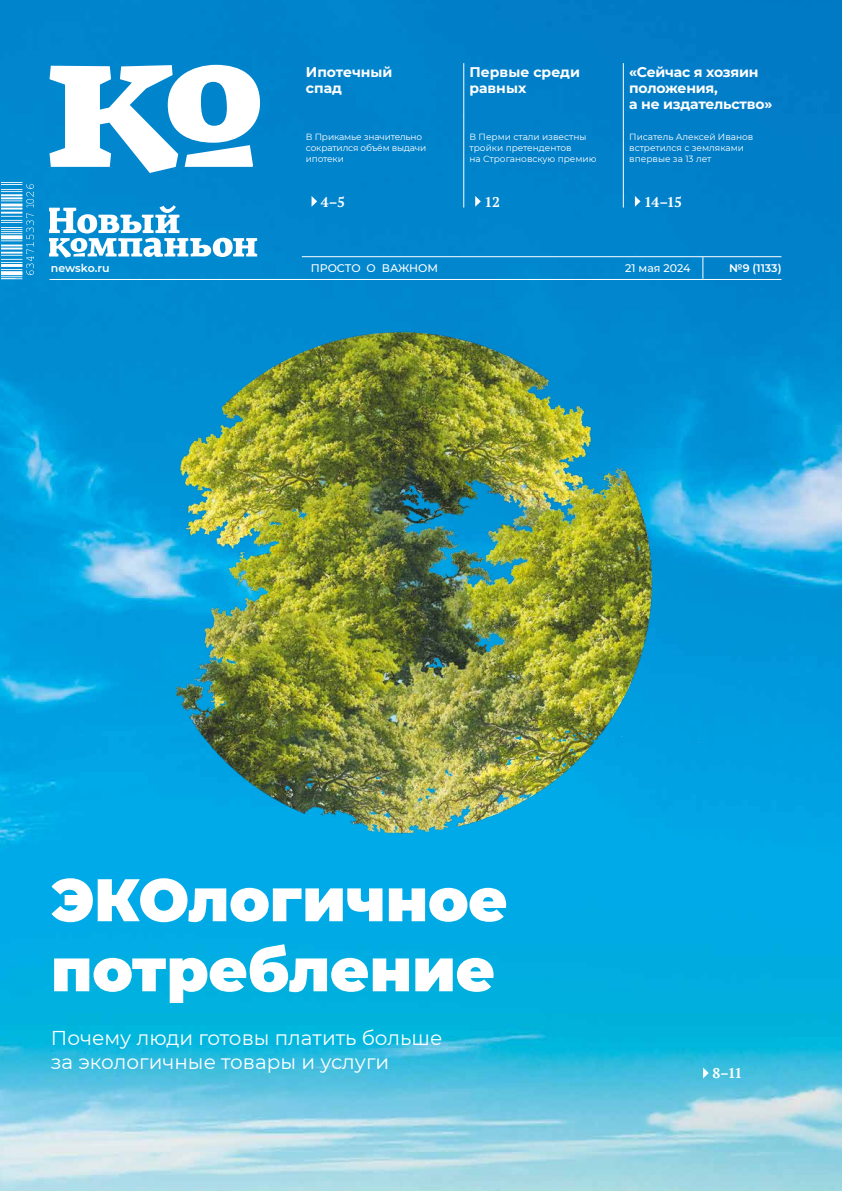
<style>
.page{position:relative;width:842px;height:1191px;background:#fff}
.page>*{position:absolute;margin:0;border:0;box-sizing:border-box;transform-origin:0 0}
.t1{font:900 60px/70px "Montserrat";color:#fff}
.t2{font:20px/24px "Montserrat";color:#fff}
.t3{font:700 14px/16px "Montserrat";letter-spacing:-.015em;color:#fff}
.t4{font:700 14px "PT Serif";letter-spacing:-.045em;color:#fff}
.t5{font:500 11px "Montserrat";color:#fff}
.t6{font:600 11px "Montserrat";color:#fff}
.t7{font:9px/10.8px "Montserrat";color:#fff}
</style>
<div class="page">
<img style="left:0;top:0;width:842px;height:1191px">
<svg style="left:703px;top:1067px;width:6px;height:11px"></svg>
<img style="left:130px;top:316px;width:570px;height:559px">
<svg style="left:1px;top:182px;width:33px;height:97px;background:#54b0de"></svg>
<hr style="left:50px;top:279px;width:731px;height:1px;background:#fff">
<svg style="left:50px;top:65px;width:210px;height:108px"></svg>
<svg style="left:50px;top:205px;width:207px;height:53px"></svg>
<svg style="left:703px;top:257px;width:1px;height:22px"></svg>
<hr style="left:302px;top:256px;width:479px;height:1px;background:#fff">
<hr style="left:463px;top:63px;width:1px;height:144px;background:#fff">
<svg style="left:475px;top:196px;width:6px;height:11px"></svg>
<hr style="left:623px;top:63px;width:1px;height:144px;background:#fff">
<svg style="left:635px;top:196px;width:5px;height:11px"></svg>
<svg style="left:312px;top:196px;width:5px;height:11px"></svg>
<h3 class="t3" style="left:306px;top:64px;width:88px">Ипотечный спад</h3>
<p class="t7" style="left:306px;top:131px;width:122px">В Прикамье значительно сократился объём выдачи ипотеки</p>
<h3 class="t4" style="left:321px;top:192px;width:26px">4–5</h3>
<h3 class="t3" style="left:469px;top:64px;width:112px">Первые среди равных</h3>
<p class="t7" style="left:469px;top:131px;width:129px">В Перми стали известны тройки претендентов<br>на Строгановскую премию</p>
<h3 class="t4" style="left:485px;top:192px;width:17px">12</h3>
<h3 class="t3" style="left:629px;top:64px;width:145px">«Сейчас я хозяин положения,<br>а не издательство»</h3>
<p class="t7" style="left:629px;top:131px;width:126px">Писатель Алексей Иванов встретился с земляками впервые за 13 лет</p>
<h3 class="t4" style="left:644px;top:192px;width:39px">14–15</h3>
<p class="t6" style="left:51px;top:261px;width:60px">newsko.ru</p>
<p class="t5" style="left:311px;top:260px;width:129px">ПРОСТО О ВАЖНОМ</p>
<p class="t5" style="left:625px;top:260px;width:67px">21 мая 2024</p>
<p class="t6" style="left:729px;top:260px;width:54px">№9 (1133)</p>
<h1 class="t1" style="left:51px;top:861px;width:458px">ЭКОлогичное потребление</h1>
<h2 class="t2" style="left:51px;top:1024px;width:393px">Почему люди готовы платить больше за экологичные товары и услуги</h2>
<h3 class="t4" style="left:712px;top:1064px;width:32px">8–11</h3>
</div>
